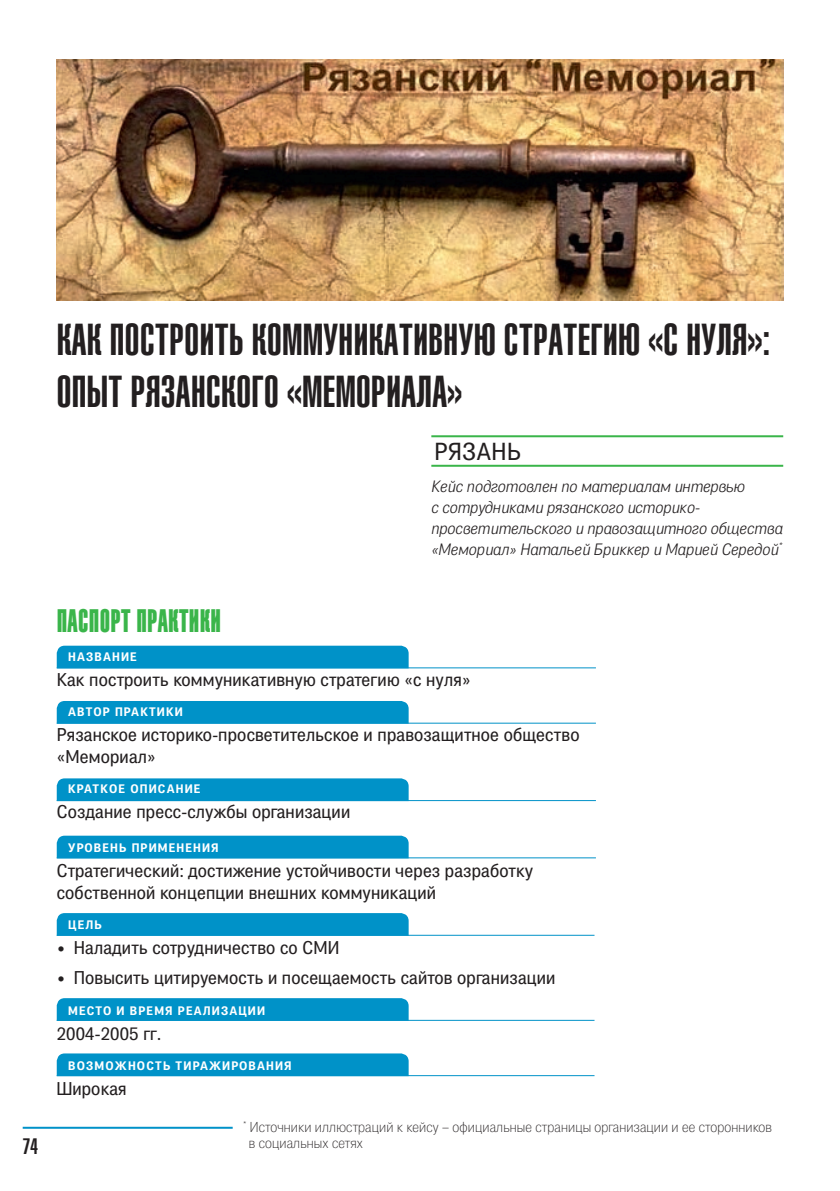
<style>
.page{position:relative;width:840px;height:1191px;background:#fff}
.page>*{position:absolute;margin:0;border:0;box-sizing:border-box;transform-origin:0 0}
.t1{font:44px/52px "Kekur C";letter-spacing:.01em;color:#231f20}
.t2{font:700 32px "Kekur C";letter-spacing:.01em;color:#3ab54a}
.t3{font:24px "PF Das Grotesk Pro";letter-spacing:.02em;color:#231f20}
.t4{font:22px "Kekur C";color:#231f20}
.t5{font:18px/22px "PF Das Grotesk Pro";letter-spacing:.01em;color:#231f20}
.t6{font:italic 300 16px/21px "PF Das Grotesk Pro";letter-spacing:.01em;color:#231f20}
.t7{font:100 14px/16px "PF Das Grotesk Pro";letter-spacing:.01em;color:#231f20}
.t8{font:700 12px "PF Das Grotesk Pro";letter-spacing:.095em;color:#fff}
</style>
<div class="page">
<hr style="left:23px;top:1126px;width:209px;height:2px;background:#0092c8">
<div style="left:57px;top:1053px;width:351px;height:22px;background:#0092c8"></div>
<hr style="left:57px;top:1075px;width:537px;height:1px;background:#0092c8">
<img style="left:57px;top:60px;width:725px;height:240px">
<div style="left:57px;top:835px;width:351px;height:22px;background:#0092c8"></div>
<hr style="left:57px;top:857px;width:538px;height:1px;background:#0092c8">
<div style="left:57px;top:778px;width:351px;height:22px;background:#0092c8"></div>
<hr style="left:57px;top:800px;width:538px;height:1px;background:#0092c8">
<div style="left:57px;top:701px;width:351px;height:21px;background:#0092c8"></div>
<hr style="left:57px;top:722px;width:538px;height:1px;background:#0092c8">
<div style="left:57px;top:645px;width:351px;height:22px;background:#0092c8"></div>
<hr style="left:57px;top:667px;width:538px;height:1px;background:#0092c8">
<div style="left:57px;top:998px;width:351px;height:21px;background:#0092c8"></div>
<hr style="left:57px;top:1019px;width:537px;height:1px;background:#0092c8">
<div style="left:57px;top:913px;width:351px;height:21px;background:#0092c8"></div>
<hr style="left:57px;top:934px;width:537px;height:1px;background:#0092c8">
<hr style="left:431px;top:435px;width:351px;height:2px;background:#3ab54a">
<hr style="left:431px;top:465px;width:351px;height:2px;background:#3ab54a">
<h1 class="t1" style="left:57px;top:312px;width:714px">КАК ПОСТРОИТЬ КОММУНИКАТИВНУЮ СТРАТЕГИЮ «С НУЛЯ»:<br>ОПЫТ РЯЗАНСКОГО «МЕМОРИАЛА»</h1>
<h3 class="t3" style="left:434px;top:437px;width:88px">РЯЗАНЬ</h3>
<p class="t6" style="left:431px;top:475px;width:353px">Кейс подготовлен по материалам интервью<br>с сотрудниками рязанского историко&shy;просветительского и правозащитного общества «Мемориал» Натальей Бриккер и Марией Середой<sup>*</sup></p>
<p class="t4" style="left:23px;top:1133px;width:17px">74</p>
<h2 class="t2" style="left:57px;top:602px;width:166px">ПАСПОРТ ПРАКТИКИ</h2>
<p class="t8" style="left:68px;top:649px;width:70px">НАЗВАНИЕ</p>
<p class="t5" style="left:57px;top:668px;width:415px">Как построить коммуникативную стратегию «с нуля»</p>
<p class="t8" style="left:68px;top:704px;width:116px">АВТОР ПРАКТИКИ</p>
<p class="t5" style="left:57px;top:724px;width:524px">Рязанское историко-просветительское и правозащитное общество «Мемориал»</p>
<p class="t8" style="left:68px;top:781px;width:134px">КРАТКОЕ ОПИСАНИЕ</p>
<p class="t5" style="left:57px;top:801px;width:295px">Создание пресс-службы организации</p>
<p class="t8" style="left:68px;top:839px;width:152px">УРОВЕНЬ ПРИМЕНЕНИЯ</p>
<p class="t5" style="left:57px;top:859px;width:477px">Стратегический: достижение устойчивости через разработку собственной концепции внешних коммуникаций</p>
<p class="t8" style="left:68px;top:917px;width:35px">ЦЕЛЬ</p>
<p class="t5" style="left:57px;top:936px;width:284px">• Наладить сотрудничество со СМИ</p>
<p class="t5" style="left:57px;top:967px;width:500px">• Повысить цитируемость и посещаемость сайтов организации</p>
<p class="t8" style="left:68px;top:1003px;width:198px">МЕСТО И ВРЕМЯ РЕАЛИЗАЦИИ</p>
<p class="t5" style="left:57px;top:1022px;width:106px">2004-2005 гг.</p>
<p class="t8" style="left:68px;top:1058px;width:225px">ВОЗМОЖНОСТЬ ТИРАЖИРОВАНИЯ</p>
<p class="t5" style="left:57px;top:1078px;width:71px">Широкая</p>
<p class="t7" style="left:249px;top:1118px;width:524px;text-indent:-6px"><sup>*</sup> Источники иллюстраций к кейсу – официальные страницы организации и ее сторонников в социальных сетях</p>
</div>
